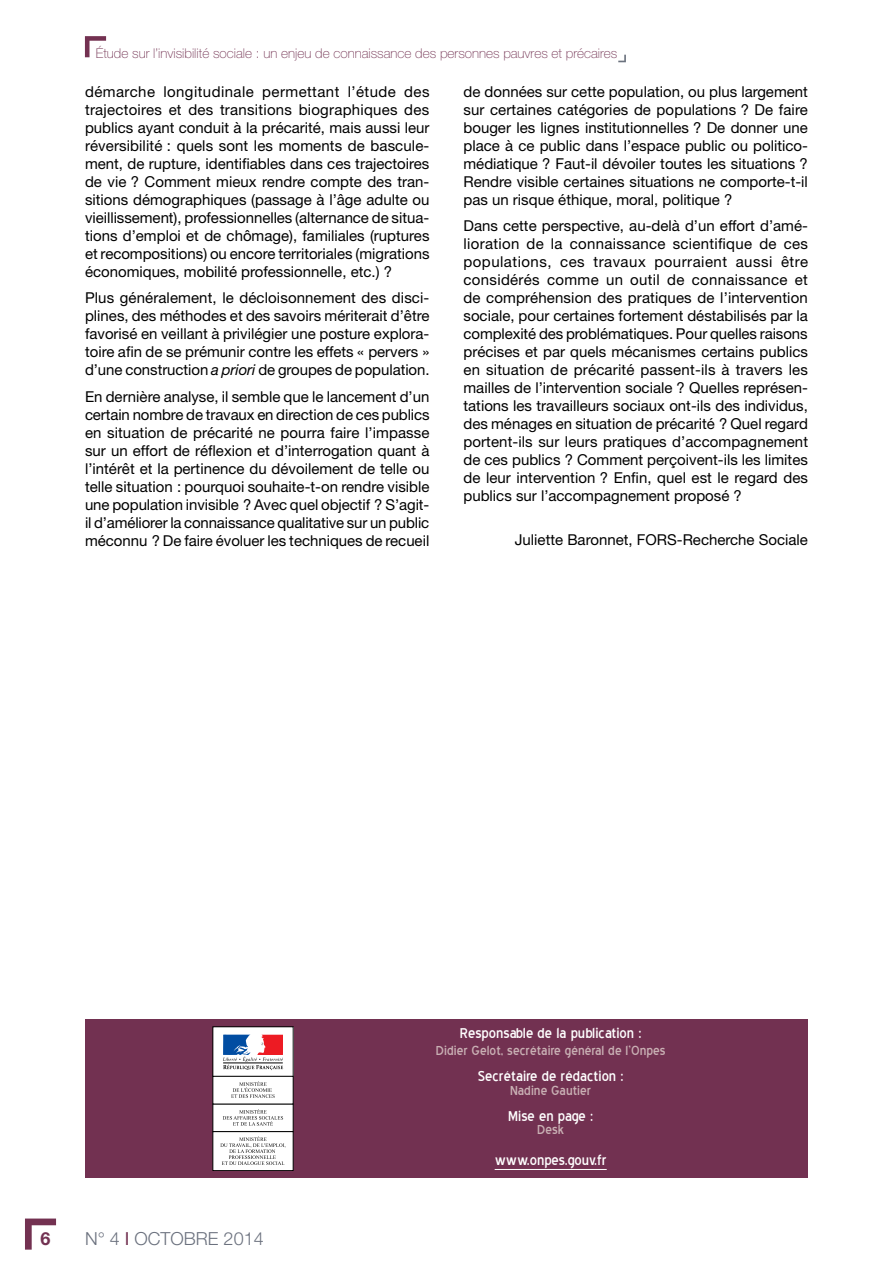
<style>
.page{position:relative;width:893px;height:1263px;background:#fff}
.page>*{position:absolute;margin:0;border:0;box-sizing:border-box;transform-origin:0 0}
.t1{font:18px "Blue Highway";color:#fff}
.t2{font:300 18px "Helvetica Neue";color:#6b717e}
.t3{font:700 18px "Helvetica Neue";color:#723151}
.t4{font:16.5px "Blue Highway";color:#c9b0b4}
.t5{font:15px/18px "Helvetica Neue";color:#000;text-align:justify}
.t6{font:100 13.5px "Helvetica Neue";color:#723151}
.s1{font-style:italic}
.s2{font-weight:400;color:#723151}
</style>
<div class="page">
<svg style="left:25px;top:1218px;width:31px;height:31px"></svg>
<svg style="left:85px;top:36px;width:21px;height:21px"></svg>
<svg style="left:618px;top:55px;width:8px;height:8px"></svg>
<div style="left:85px;top:1019px;width:723px;height:159px;background:#723151"></div>
<hr style="left:495px;top:1169px;width:112px;height:1px;background:#fff">
<div style="left:213px;top:1027px;width:80px;height:49px;background:#fff"></div>
<div style="left:213px;top:1026px;width:80px;height:51px;border:1px solid #000"></div>
<svg style="left:223px;top:1035px;width:60px;height:35px"></svg>
<div style="left:213px;top:1103px;width:80px;height:29px;background:#fff"></div>
<div style="left:213px;top:1076px;width:80px;height:28px;background:#fff;border:1px solid #000"></div>
<svg style="left:231px;top:1081px;width:44px;height:17px"></svg>
<svg style="left:223px;top:1109px;width:60px;height:17px"></svg>
<div style="left:213px;top:1131px;width:80px;height:40px;background:#fff;border:1px solid #000"></div>
<svg style="left:220px;top:1136px;width:66px;height:29px"></svg>
<p class="t6" style="left:96px;top:45px;width:523px">Étude sur l’invisibilité sociale : un enjeu de connaissance des personnes pauvres et précaires</p>
<p class="t5" style="left:85px;top:82px;width:346px">démarche longitudinale permettant l’étude des trajectoires et des transitions biographiques des publics ayant conduit à la précarité, mais aussi leur réversibilité : quels sont les moments de bascule&shy;ment, de rupture, identifiables dans ces trajectoires de vie ? Comment mieux rendre compte des tran&shy;sitions démographiques (passage à l’âge adulte ou vieillissement), professionnelles (alternance de situa&shy;tions d’emploi et de chômage), familiales (ruptures et recompositions) ou encore territoriales (migrations économiques, mobilité professionnelle, etc.) ?</p>
<p class="t5" style="left:85px;top:289px;width:346px">Plus généralement, le décloisonnement des disci&shy;plines, des méthodes et des savoirs mériterait d’être favorisé en veillant à privilégier une posture explora&shy;toire afin de se prémunir contre les effets « pervers » d’une construction <span class="s1">a priori</span> de groupes de population.</p>
<p class="t5" style="left:85px;top:387px;width:346px">En dernière analyse, il semble que le lancement d’un certain nombre de travaux en direction de ces publics en situation de précarité ne pourra faire l’impasse sur un effort de réflexion et d’interrogation quant à l’intérêt et la pertinence du dévoilement de telle ou telle situation : pourquoi souhaite-t-on rendre visible une population invisible ? Avec quel objectif ? S’agit&shy;il d’améliorer la connaissance qualitative sur un public méconnu ? De faire évoluer les techniques de recueil</p>
<p class="t5" style="left:463px;top:82px;width:346px">de données sur cette population, ou plus largement sur certaines catégories de populations ? De faire bouger les lignes institutionnelles ? De donner une place à ce public dans l’espace public ou politico&shy;médiatique ? Faut-il dévoiler toutes les situations ?<br>Rendre visible certaines situations ne comporte-t-il pas un risque éthique, moral, politique ?</p>
<p class="t5" style="left:463px;top:217px;width:346px">Dans cette perspective, au-delà d’un effort d’amé&shy;lioration de la connaissance scientifique de ces populations, ces travaux pourraient aussi être considérés comme un outil de connaissance et de compréhension des pratiques de l’intervention sociale, pour certaines fortement déstabilisés par la complexité des problématiques. Pour quelles raisons précises et par quels mécanismes certains publics en situation de précarité passent-ils à travers les mailles de l’intervention sociale ? Quelles représen&shy;tations les travailleurs sociaux ont-ils des individus, des ménages en situation de précarité ? Quel regard portent-ils sur leurs pratiques d’accompagnement de ces publics ? Comment perçoivent-ils les limites de leur intervention ? Enfin, quel est le regard des publics sur l’accompagnement proposé ?</p>
<p class="t5" style="left:515px;top:530px;width:295px">Juliette Baronnet, FORS-Recherche Sociale</p>
<p class="t3" style="left:40px;top:1227px;width:12px">6</p>
<p class="t2" style="left:85px;top:1228px;width:63px">N°4 <span class="s2">I</span>OCTOBRE</p>
<p class="t2" style="left:224px;top:1228px;width:42px">2014</p>
<p class="t1" style="left:460px;top:1026px;width:183px">Responsable de la publication :</p>
<p class="t4" style="left:436px;top:1043px;width:231px">Didier Gelot, secrétaire général de l’Onpes</p>
<p class="t1" style="left:478px;top:1068px;width:147px">Secrétaire de rédaction :</p>
<p class="t4" style="left:510px;top:1083px;width:83px">Nadine Gautier</p>
<p class="t1" style="left:508px;top:1108px;width:86px">Mise en page :</p>
<p class="t4" style="left:537px;top:1123px;width:28px">Desk</p>
<p class="t1" style="left:495px;top:1152px;width:114px">www.onpes.gouv.fr</p>
</div>
